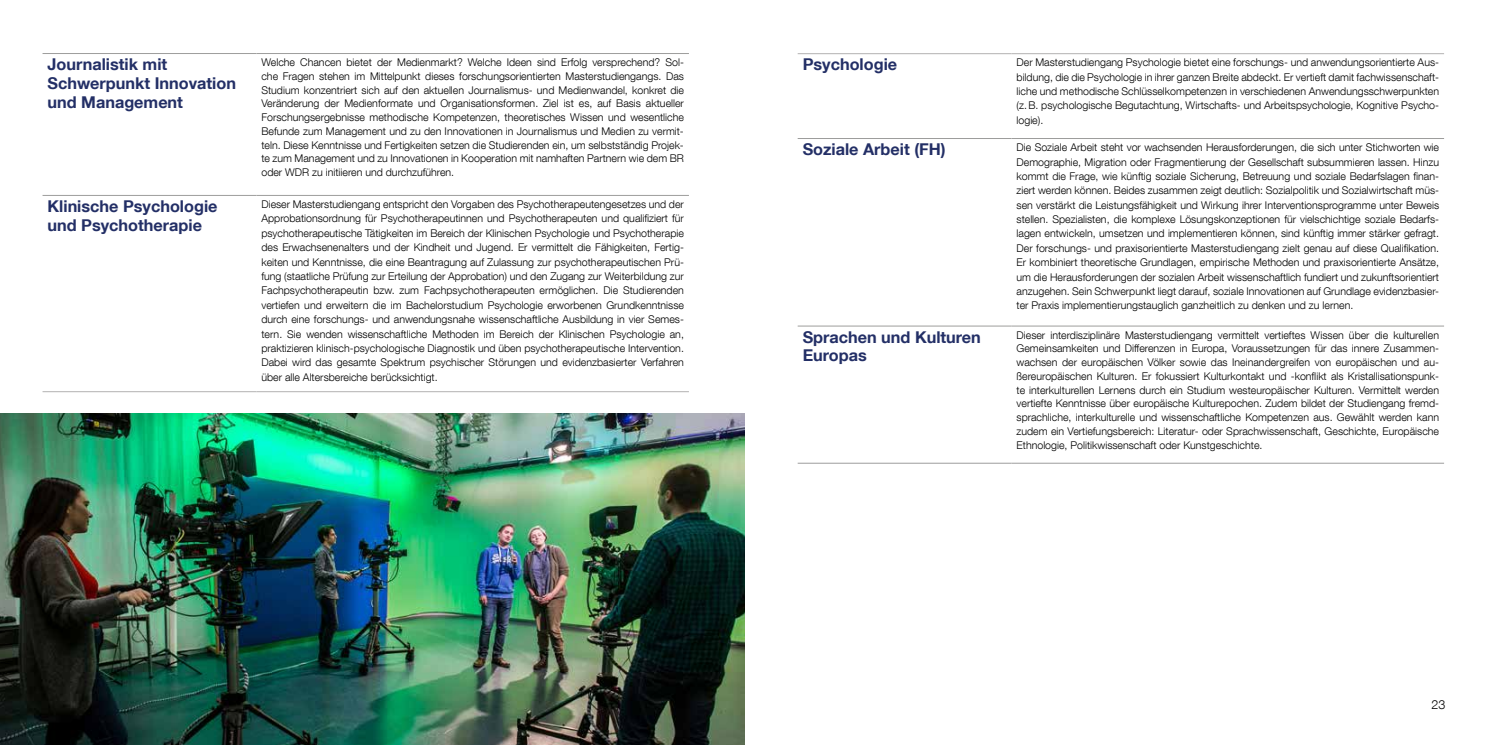
<style>
.page{position:relative;width:1489px;height:745px;background:#fff}
.page>*{position:absolute;margin:0;border:0;box-sizing:border-box;transform-origin:0 0}
.t1{font:700 16.25px/18.8px "Helvetica Neue LT Com";color:#232f66}
.t2{font:300 12.5px "Helvetica Neue LT Com";color:#000}
.t3{font:300 10.62px/14.4px "Helvetica Neue LT Com";color:#000;text-align:justify}
</style>
<div class="page">
<hr style="left:43px;top:53px;width:213px;height:1px;background:#9d9d9c">
<hr style="left:256px;top:53px;width:433px;height:1px;background:#9d9d9c">
<hr style="left:43px;top:195px;width:213px;height:1px;background:#9d9d9c">
<hr style="left:256px;top:195px;width:433px;height:1px;background:#9d9d9c">
<hr style="left:43px;top:391px;width:213px;height:1px;background:#b3b2b2">
<hr style="left:256px;top:391px;width:433px;height:1px;background:#b3b2b2">
<img style="left:0;top:413px;width:744px;height:331px">
<hr style="left:797px;top:138px;width:214px;height:1px;background:#9d9d9c">
<hr style="left:1011px;top:138px;width:432px;height:1px;background:#9d9d9c">
<hr style="left:797px;top:325px;width:214px;height:1px;background:#9d9d9c">
<hr style="left:1011px;top:325px;width:432px;height:1px;background:#9d9d9c">
<hr style="left:797px;top:462px;width:214px;height:1px;background:#9d9d9c">
<hr style="left:1011px;top:462px;width:432px;height:1px;background:#9d9d9c">
<hr style="left:797px;top:53px;width:214px;height:1px;background:#b3b2b2">
<hr style="left:1011px;top:53px;width:432px;height:1px;background:#b3b2b2">
<h1 class="t1" style="left:48px;top:54px;width:190px">Journalistik mit<br>Schwerpunkt Innovation und Management</h1>
<p class="t3" style="left:261px;top:55px;width:424px;line-height:13.8px">Welche Chancen bietet der Medienmarkt? Welche Ideen sind Erfolg versprechend? Sol&shy;che Fragen stehen im Mittelpunkt dieses forschungsorientierten Masterstudiengangs. Das Studium konzentriert sich auf den aktuellen Journalismus- und Medienwandel, konkret die Veränderung der Medienformate und Organisationsformen. Ziel ist es, auf Basis aktueller Forschungsergebnisse methodische Kompetenzen, theoretisches Wissen und wesentliche Befunde zum Management und zu den Innovationen in Journalismus und Medien zu vermit&shy;teln. Diese Kenntnisse und Fertigkeiten setzen die Studierenden ein, um selbstständig Projek&shy;te zum Management und zu Innovationen in Kooperation mit namhaften Partnern wie dem BR oder WDR zu initiieren und durchzuführen.</p>
<h1 class="t1" style="left:48px;top:196px;width:171px">Klinische Psychologie und Psychotherapie</h1>
<p class="t3" style="left:261px;top:197px;width:424px">Dieser Masterstudiengang entspricht den Vorgaben des Psychotherapeutengesetzes und der Approbationsordnung für Psychotherapeutinnen und Psychotherapeuten und qualifiziert für psychotherapeutische Tätigkeiten im Bereich der Klinischen Psychologie und Psychotherapie des Erwachsenenalters und der Kindheit und Jugend. Er vermittelt die Fähigkeiten, Fertig&shy;keiten und Kenntnisse, die eine Beantragung auf Zulassung zur psychotherapeutischen Prü&shy;fung (staatliche Prüfung zur Erteilung der Approbation) und den Zugang zur Weiterbildung zur Fachpsychotherapeutin bzw. zum Fachpsychotherapeuten ermöglichen. Die Studierenden vertiefen und erweitern die im Bachelorstudium Psychologie erworbenen Grundkenntnisse durch eine forschungs- und anwendungsnahe wissenschaftliche Ausbildung in vier Semes&shy;tern. Sie wenden wissenschaftliche Methoden im Bereich der Klinischen Psychologie an, praktizieren klinisch-psychologische Diagnostik und üben psychotherapeutische Intervention.<br>Dabei wird das gesamte Spektrum psychischer Störungen und evidenzbasierter Verfahren über alle Altersbereiche berücksichtigt.</p>
<h1 class="t1" style="left:802px;top:55px;width:96px">Psychologie</h1>
<p class="t3" style="left:1016px;top:55px;width:424px">Der Masterstudiengang Psychologie bietet eine forschungs- und anwendungsorientierte Aus&shy;bildung, die die Psychologie in ihrer ganzen Breite abdeckt. Er vertieft damit fachwissenschaft&shy;liche und methodische Schlüsselkompetenzen in verschiedenen Anwendungsschwerpunkten (z.B. psychologische Begutachtung, Wirtschafts- und Arbeitspsychologie, Kognitive Psycho&shy;logie).</p>
<h1 class="t1" style="left:802px;top:139px;width:144px">Soziale Arbeit (FH)</h1>
<p class="t3" style="left:1016px;top:140px;width:424px">Die Soziale Arbeit steht vor wachsenden Herausforderungen, die sich unter Stichworten wie Demographie, Migration oder Fragmentierung der Gesellschaft subsummieren lassen. Hinzu kommt die Frage, wie künftig soziale Sicherung, Betreuung und soziale Bedarfslagen finan&shy;ziert werden können. Beides zusammen zeigt deutlich: Sozialpolitik und Sozialwirtschaft müs&shy;sen verstärkt die Leistungsfähigkeit und Wirkung ihrer Interventionsprogramme unter Beweis stellen. Spezialisten, die komplexe Lösungskonzeptionen für vielschichtige soziale Bedarfs&shy;lagen entwickeln, umsetzen und implementieren können, sind künftig immer stärker gefragt.<br>Der forschungs- und praxisorientierte Masterstudiengang zielt genau auf diese Qualifikation.<br>Er kombiniert theoretische Grundlagen, empirische Methoden und praxisorientierte Ansätze, um die Herausforderungen der sozialen Arbeit wissenschaftlich fundiert und zukunftsorientiert anzugehen. Sein Schwerpunkt liegt darauf, soziale Innovationen auf Grundlage evidenzbasier&shy;ter Praxis implementierungstauglich ganzheitlich zu denken und zu lernen.</p>
<h1 class="t1" style="left:802px;top:327px;width:180px">Sprachen und Kulturen<br>Europas</h1>
<p class="t3" style="left:1016px;top:327px;width:424px;line-height:13.8px">Dieser interdisziplinäre Masterstudiengang vermittelt vertieftes Wissen über die kulturellen Gemeinsamkeiten und Differenzen in Europa, Voraussetzungen für das innere Zusammen&shy;wachsen der europäischen Völker sowie das Ineinandergreifen von europäischen und au&shy;ßereuropäischen Kulturen. Er fokussiert Kulturkontakt und -konflikt als Kristallisationspunk&shy;te interkulturellen Lernens durch ein Studium westeuropäischer Kulturen. Vermittelt werden vertiefte Kenntnisse über europäische Kulturepochen. Zudem bildet der Studiengang fremd&shy;sprachliche, interkulturelle und wissenschaftliche Kompetenzen aus. Gewählt werden kann zudem ein Vertiefungsbereich: Literatur- oder Sprachwissenschaft, Geschichte, Europäische Ethnologie, Politikwissenschaft oder Kunstgeschichte.</p>
<p class="t2" style="left:1431px;top:696px;width:15px">23</p>
</div>
